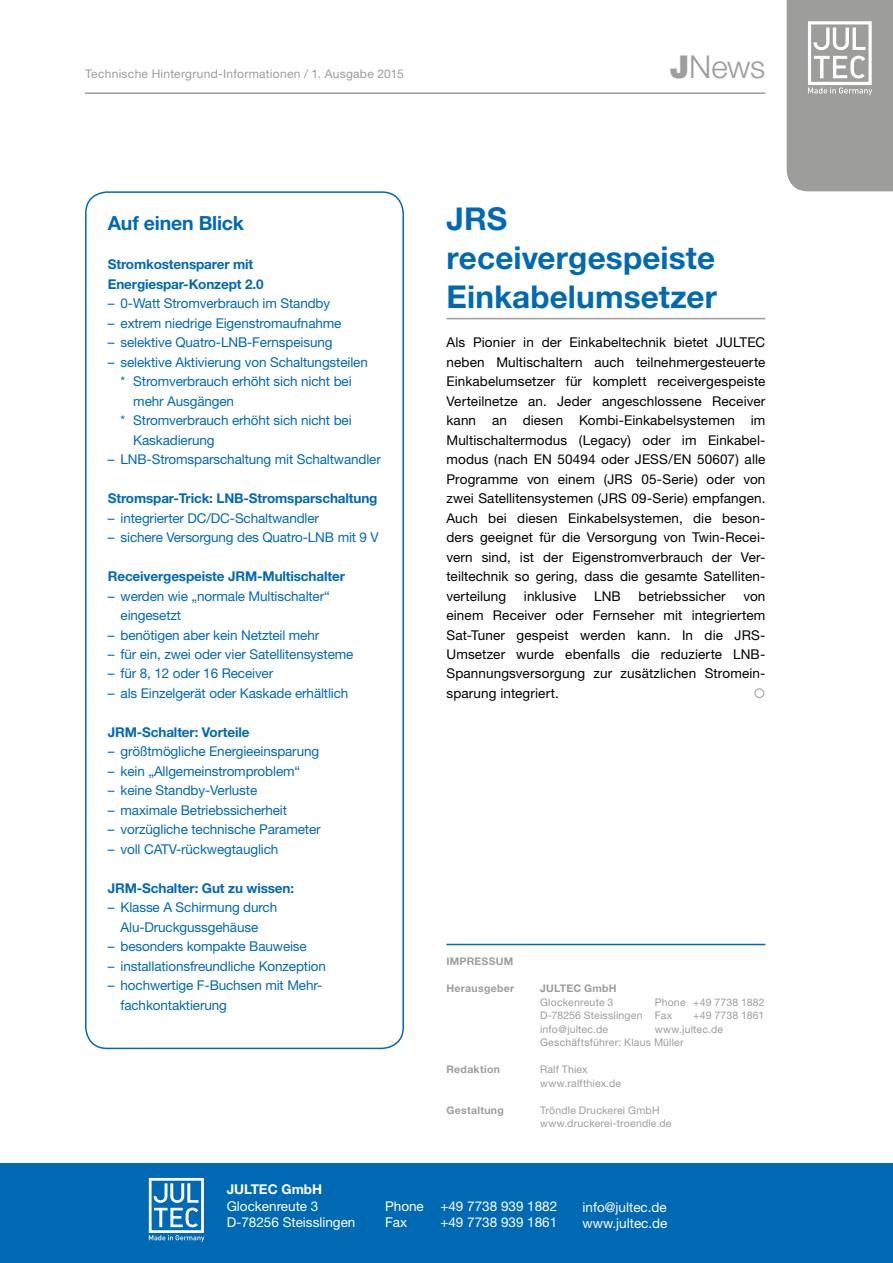
<style>
.page{position:relative;width:893px;height:1263px;background:#fff}
.page>*{position:absolute;margin:0;border:0;box-sizing:border-box;transform-origin:0 0}
.t1{font:700 31.5px/39px "Helvetica Neue";letter-spacing:.005em;color:#0069b4}
.t2{font:300 31.5px "Helvetica Neue";color:#9d9d9c}
.t3{font:700 19.5px "Helvetica Neue";letter-spacing:-.01em;color:#0069b4}
.t4{font:13.5px/19.5px "Helvetica Neue";letter-spacing:-.01em;color:#0069b4}
.t5{font:13.5px/19.5px "Helvetica Neue";letter-spacing:.01em;color:#000;text-align:justify}
.t6{font:700 13.5px/19.5px "Helvetica Neue";letter-spacing:-.01em;color:#0069b4}
.t7{font:13.5px/16.5px "Helvetica Neue";color:#fff}
.t8{font:700 13.5px "Helvetica Neue";color:#fff}
.t9{font:12px "Helvetica Neue";letter-spacing:.025em;color:#9d9d9c}
.t10{font:10.5px/13.5px "Helvetica Neue";letter-spacing:.015em;color:#9d9d9c}
.t11{font:700 10.5px "Helvetica Neue";letter-spacing:.025em;color:#9d9d9c}
.s1{font-weight:900}
</style>
<div class="page">
<div style="left:0;top:1163px;width:893px;height:100px;background:#0069b4"></div>
<svg style="left:149px;top:1178px;width:55px;height:64px"></svg>
<svg style="left:787px;top:0;width:106px;height:191px;background:#a5a5a4"></svg>
<hr style="left:85px;top:92px;width:680px;height:2px;background:#9d9d9c">
<hr style="left:446px;top:318px;width:319px;height:1px;background:#9d9d9c">
<div style="left:85px;top:191px;width:319px;height:858px;border:2px solid #0069b4;border-radius:21px"></div>
<hr style="left:446px;top:944px;width:319px;height:1px;background:#0069b4">
<p class="t9" style="left:85px;top:67px;width:320px">Technische Hintergrund-Informationen / 1. Ausgabe 2015</p>
<h1 class="t2" style="left:670px;top:48px;width:97px"><span class="s1">J</span>News</h1>
<h2 class="t3" style="left:108px;top:211px;width:138px">Auf einen Blick</h2>
<p class="t6" style="left:108px;top:254px;width:157px">Stromkostensparer mit<br>Energiespar-Konzept 2.0</p>
<p class="t4" style="left:108px;top:293px;width:224px">– 0-Watt Stromverbrauch im Standby</p>
<p class="t4" style="left:108px;top:313px;width:235px">– extrem niedrige Eigenstromaufnahme</p>
<p class="t4" style="left:108px;top:332px;width:226px">– selektive Quatro-LNB-Fernspeisung</p>
<p class="t4" style="left:108px;top:352px;width:262px">– selektive Aktivierung von Schaltungsteilen</p>
<p class="t4" style="left:121px;top:371px;width:233px">* Stromverbrauch erhöht sich nicht bei</p>
<p class="t4" style="left:133px;top:391px;width:102px">mehr Ausgängen</p>
<p class="t4" style="left:121px;top:410px;width:233px">* Stromverbrauch erhöht sich nicht bei</p>
<p class="t4" style="left:133px;top:430px;width:83px">Kaskadierung</p>
<p class="t4" style="left:108px;top:449px;width:275px">– LNB-Stromsparschaltung mit Schaltwandler</p>
<p class="t6" style="left:108px;top:488px;width:271px">Stromspar-Trick: LNB-Stromsparschaltung</p>
<p class="t4" style="left:108px;top:508px;width:213px">– integrierter DC/DC-Schaltwandler</p>
<p class="t4" style="left:108px;top:527px;width:273px">– sichere Versorgung des Quatro-LNB mit 9 V</p>
<p class="t6" style="left:108px;top:566px;width:239px">Receivergespeiste JRM-Multischalter</p>
<p class="t4" style="left:121px;top:586px;width:211px;text-indent:-13px">– werden wie „normale Multischalter“ eingesetzt</p>
<p class="t4" style="left:108px;top:625px;width:213px">– benötigen aber kein Netzteil mehr</p>
<p class="t4" style="left:108px;top:644px;width:247px">– für ein, zwei oder vier Satellitensysteme</p>
<p class="t4" style="left:108px;top:664px;width:167px">– für 8, 12 oder 16 Receiver</p>
<p class="t4" style="left:108px;top:683px;width:242px">– als Einzelgerät oder Kaskade erhältlich</p>
<p class="t6" style="left:108px;top:722px;width:143px">JRM-Schalter: Vorteile</p>
<p class="t4" style="left:108px;top:742px;width:213px">– größtmögliche Energieeinsparung</p>
<p class="t4" style="left:108px;top:761px;width:194px">– kein „Allgemeinstromproblem“</p>
<p class="t4" style="left:108px;top:781px;width:151px">– keine Standby-Verluste</p>
<p class="t4" style="left:108px;top:800px;width:181px">– maximale Betriebssicherheit</p>
<p class="t4" style="left:108px;top:820px;width:214px">– vorzügliche technische Parameter</p>
<p class="t4" style="left:108px;top:839px;width:172px">– voll CATV-rückwegtauglich</p>
<p class="t6" style="left:108px;top:878px;width:188px">JRM-Schalter: Gut zu wissen:</p>
<p class="t4" style="left:108px;top:898px;width:171px;text-align:center">– Klasse A Schirmung durch<br>Alu-Druckgussgehäuse</p>
<p class="t4" style="left:108px;top:937px;width:201px">– besonders kompakte Bauweise</p>
<p class="t4" style="left:108px;top:956px;width:220px">– installationsfreundliche Konzeption</p>
<p class="t4" style="left:121px;top:976px;width:203px;text-indent:-13px">– hochwertige F-Buchsen mit Mehr&shy;fachkontaktierung</p>
<h1 class="t1" style="left:446px;top:199px;width:272px">JRS receivergespeiste<br>Einkabelumsetzer</h1>
<p class="t5" style="left:446px;top:332px;width:320px">Als Pionier in der Einkabeltechnik bietet JULTEC neben Multischaltern auch teilnehmergesteuerte Einkabelumsetzer für komplett receivergespeiste Verteilnetze an. Jeder angeschlossene Receiver kann an diesen Kombi-Einkabelsystemen im Multischaltermodus (Legacy) oder im Einkabel&shy;modus (nach EN 50494 oder JESS/EN 50607) alle Programme von einem (JRS 05-Serie) oder von zwei Satellitensystemen (JRS 09-Serie) empfangen.<br>Auch bei diesen Einkabelsystemen, die beson&shy;ders geeignet für die Versorgung von Twin-Recei&shy;vern sind, ist der Eigenstromverbrauch der Ver&shy;teiltechnik so gering, dass die gesamte Satelliten&shy;verteilung</p>
<p class="t5" style="left:524px;top:586px;width:54px">inklusive</p>
<p class="t5" style="left:594px;top:586px;width:28px">LNB</p>
<p class="t5" style="left:638px;top:586px;width:89px">betriebssicher</p>
<p class="t5" style="left:446px;top:586px;width:320px;text-indent:297px">von einem Receiver oder Fernseher mit integriertem Sat-Tuner gespeist werden kann. In die JRS-Umsetzer wurde ebenfalls die reduzierte LNB-Spannungsversorgung zur zusätzlichen Stromein&shy;sparung integriert.</p>
<p class="t11" style="left:446px;top:955px;width:68px">IMPRESSUM</p>
<p class="t11" style="left:446px;top:982px;width:69px">Herausgeber</p>
<p class="t11" style="left:540px;top:982px;width:78px">JULTEC GmbH</p>
<p class="t10" style="left:540px;top:995px;width:75px">Glockenreute 3</p>
<p class="t10" style="left:540px;top:995px;width:226px;text-indent:115px">Phone +49 7738 1882<br>D-78256 Steisslingen Fax</p>
<p class="t10" style="left:693px;top:1008px;width:73px">+49 7738 1861</p>
<p class="t10" style="left:540px;top:1022px;width:70px">info@jultec.de</p>
<p class="t10" style="left:540px;top:1022px;width:184px;text-indent:115px">www.jultec.de<br>Geschäftsführer: Klaus Müller</p>
<p class="t11" style="left:446px;top:1063px;width:55px">Redaktion</p>
<p class="t10" style="left:540px;top:1062px;width:83px">Ralf Thiex www.ralfthiex.de</p>
<p class="t11" style="left:446px;top:1103px;width:59px">Gestaltung</p>
<p class="t10" style="left:540px;top:1103px;width:133px">Tröndle Druckerei GmbH www.druckerei-troendle.de</p>
<p class="t8" style="left:227px;top:1181px;width:97px">JULTEC GmbH</p>
<p class="t7" style="left:227px;top:1197px;width:130px">Glockenreute 3<br>D-78256 Steisslingen</p>
<p class="t7" style="left:385px;top:1197px;width:174px">Phone +49 7738 939 1882<br>Fax</p>
<p class="t7" style="left:440px;top:1214px;width:118px">+49 7738 939 1861</p>
<p class="t7" style="left:583px;top:1198px;width:86px">info@jultec.de www.jultec.de</p>
</div>
